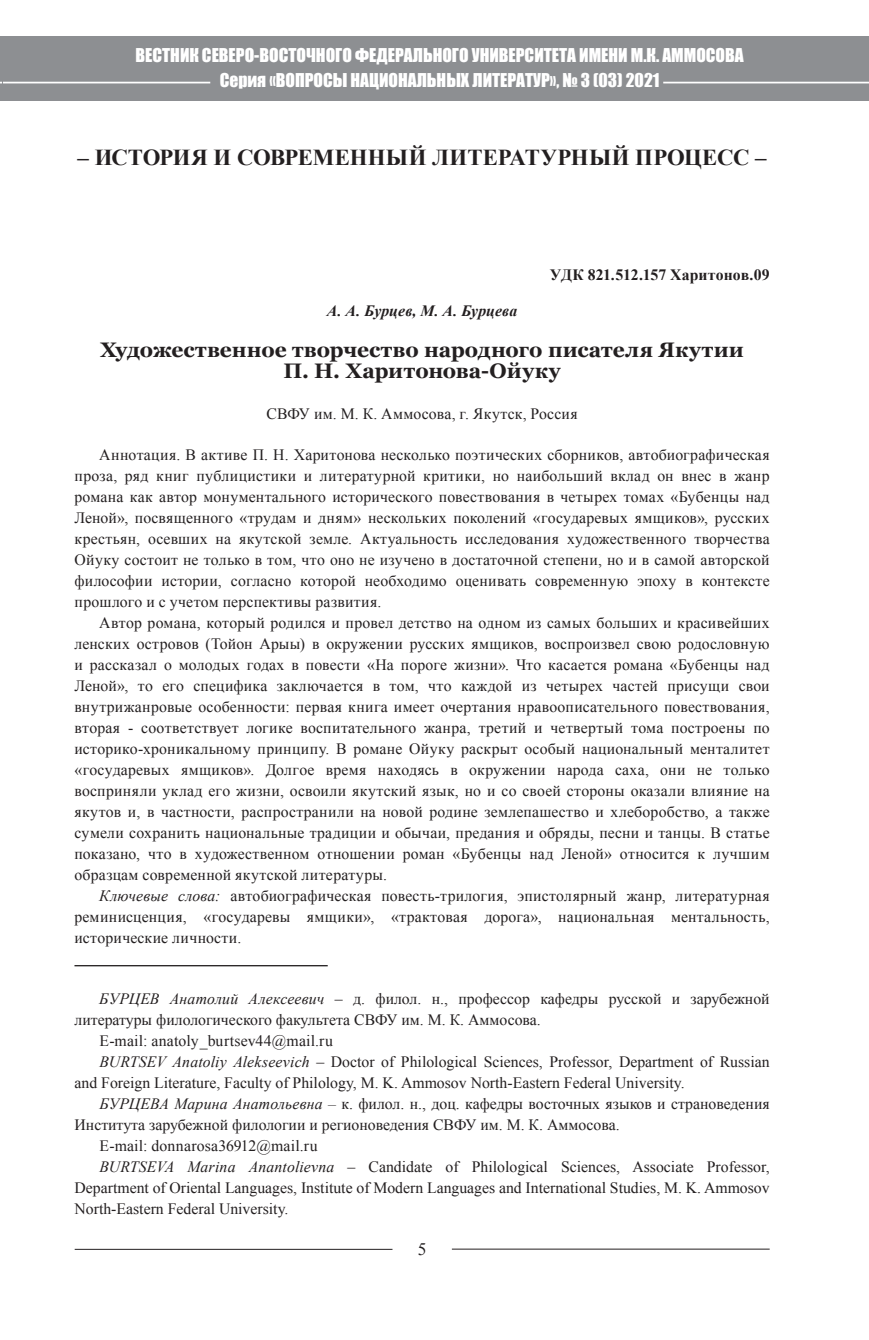
<style>
.page{position:relative;width:869px;height:1340px;background:#fff}
.page>*{position:absolute;margin:0;border:0;box-sizing:border-box;transform-origin:0 0}
.t1{font:700 22.75px "Times New Roman";letter-spacing:-.01em;color:#231f20}
.t2{font:700 21px/21px "Georgia";color:#231f20;text-align:center}
.t3{font:17.5px/24.5px "Impact";color:#fff}
.t4{font:17.5px "Times New Roman";color:#231f20}
.t5{font:15.75px/21px "Times New Roman";color:#231f20;text-align:justify}
.t6{font:700 15.75px "Times New Roman";color:#231f20}
.t7{font:italic 700 15.75px "Times New Roman";letter-spacing:.005em;color:#231f20}
.s1{font-style:italic}
</style>
<div class="page">
<div style="left:1px;top:36px;width:867px;height:64px;background:#8d8f92"></div>
<hr style="left:1px;top:82px;width:209px;height:1px;background:#fff">
<hr style="left:663px;top:82px;width:205px;height:1px;background:#fff">
<hr style="left:0;top:36px;width:2px;height:64px;background:#8d8f92">
<hr style="left:74px;top:965px;width:253px;height:1px;background:#231f20">
<hr style="left:75px;top:1248px;width:317px;height:1px;background:#231f20">
<hr style="left:451px;top:1248px;width:318px;height:1px;background:#231f20">
<p class="t3" style="left:135px;top:43px;width:399px">Вестник СЕВЕРО-ВОСТОЧНОГО ФЕДЕРАЛЬНОГО УНИВЕРСИТЕТ</p>
<p class="t3" style="left:220px;top:43px;width:525px;text-indent:347px">А ИМЕНИ М.К. АММОСОВА<br>Серия «ВОПРОСЫ НАЦИОНАЛЬНЫХ ЛИТЕРАТУР», № 3 (03) 2021</p>
<h1 class="t1" style="left:78px;top:141px;width:690px">– ИСТОРИЯ И СОВРЕМЕННЫЙ ЛИТЕРАТУРНЫЙ ПРОЦЕСС –</h1>
<p class="t6" style="left:549px;top:264px;width:221px">УДК 821.512.157 Харитонов.09</p>
<p class="t7" style="left:327px;top:300px;width:192px">А. А. Бурцев, М. А. Бурцева</p>
<h2 class="t2" style="left:100px;top:339px;width:645px">Художественное творчество народного писателя Якутии<br>П. Н. Харитонова-Ойуку</h2>
<p class="t5" style="left:266px;top:403px;width:312px">СВФУ им. М. К. Аммосова, г. Якутск, Россия</p>
<p class="t5" style="left:74px;top:443px;width:696px;text-indent:25px">Аннотация. В активе П. Н. Харитонова несколько поэтических сборников, автобиографическая проза, ряд книг публицистики и литературной критики, но наибольший вклад он внес в жанр романа как автор монументального исторического повествования в четырех томах «Бубенцы над Леной», посвященного «трудам и дням» нескольких поколений «государевых ямщиков», русских крестьян, осевших на якутской земле. Актуальность исследования художественного творчества Ойуку состоит не только в том, что оно не изучено в достаточной степени, но и в самой авторской философии истории, согласно которой необходимо оценивать современную эпоху в контексте прошлого и с учетом перспективы развития.</p>
<p class="t5" style="left:74px;top:611px;width:696px;text-indent:25px">Автор романа, который родился и провел детство на одном из самых больших и красивейших ленских островов (Тойон Арыы) в окружении русских ямщиков, воспроизвел свою родословную и рассказал о молодых годах в повести «На пороге жизни». Что касается романа «Бубенцы над Леной», то его специфика заключается в том, что каждой из четырех частей присущи свои внутрижанровые особенности: первая книга имеет очертания нравоописательного повествования, вторая - соответствует логике воспитательного жанра, третий и четвертый тома построены по историко-хроникальному принципу. В романе Ойуку раскрыт особый национальный менталитет «государевых ямщиков». Долгое время находясь в окружении народа саха, они не только восприняли уклад его жизни, освоили якутский язык, но и со своей стороны оказали влияние на якутов и, в частности, распространили на новой родине землепашество и хлеборобство, а также сумели сохранить национальные традиции и обычаи, предания и обряды, песни и танцы. В статье показано, что в художественном отношении роман «Бубенцы над Леной» относится к лучшим образцам современной якутской литературы.</p>
<p class="t5" style="left:74px;top:884px;width:696px;text-indent:25px"><span class="s1">Ключевые слова:</span> автобиографическая повесть-трилогия, эпистолярный жанр, литературная реминисценция, «государевы ямщики», «трактовая дорога», национальная ментальность, исторические личности.</p>
<p class="t5" style="left:99px;top:987px;width:671px"><span class="s1">БУРЦЕВ Анатолий Алексеевич</span> – д. филол. н., профессор кафедры русской и зарубежной</p>
<p class="t5" style="left:74px;top:1008px;width:467px">литературы филологического факультета СВФУ им. М. К. Аммосова.</p>
<p class="t5" style="left:99px;top:1029px;width:235px">E-mail: anatoly_burtsev44@mail.ru</p>
<p class="t5" style="left:99px;top:1050px;width:671px"><span class="s1">BURTSEV Anatoliy Alekseevich</span> – Doctor of Philological Sciences, Professor, Department of Russian</p>
<p class="t5" style="left:74px;top:1071px;width:611px">and Foreign Literature, Faculty of Philology, M. K. Ammosov North-Eastern Federal University.</p>
<p class="t5" style="left:99px;top:1092px;width:671px"><span class="s1">БУРЦЕВА Марина Анатольевна –</span> к. филол. н., доц. кафедры восточных языков и страноведения</p>
<p class="t5" style="left:74px;top:1113px;width:546px">Института зарубежной филологии и регионоведения СВФУ им. М. К. Аммосова.</p>
<p class="t5" style="left:99px;top:1134px;width:220px">E-mail: donnarosa36912@mail.ru</p>
<p class="t5" style="left:99px;top:1155px;width:671px"><span class="s1">BURTSEVA Marina Anantolievna</span> – Candidate of Philological Sciences, Associate Professor,</p>
<p class="t5" style="left:74px;top:1176px;width:696px">Department of Oriental Languages, Institute of Modern Languages and International Studies, M. K. Ammosov</p>
<p class="t5" style="left:74px;top:1197px;width:215px">North-Eastern Federal University.</p>
<p class="t4" style="left:417px;top:1237px;width:10px">5</p>
</div>
